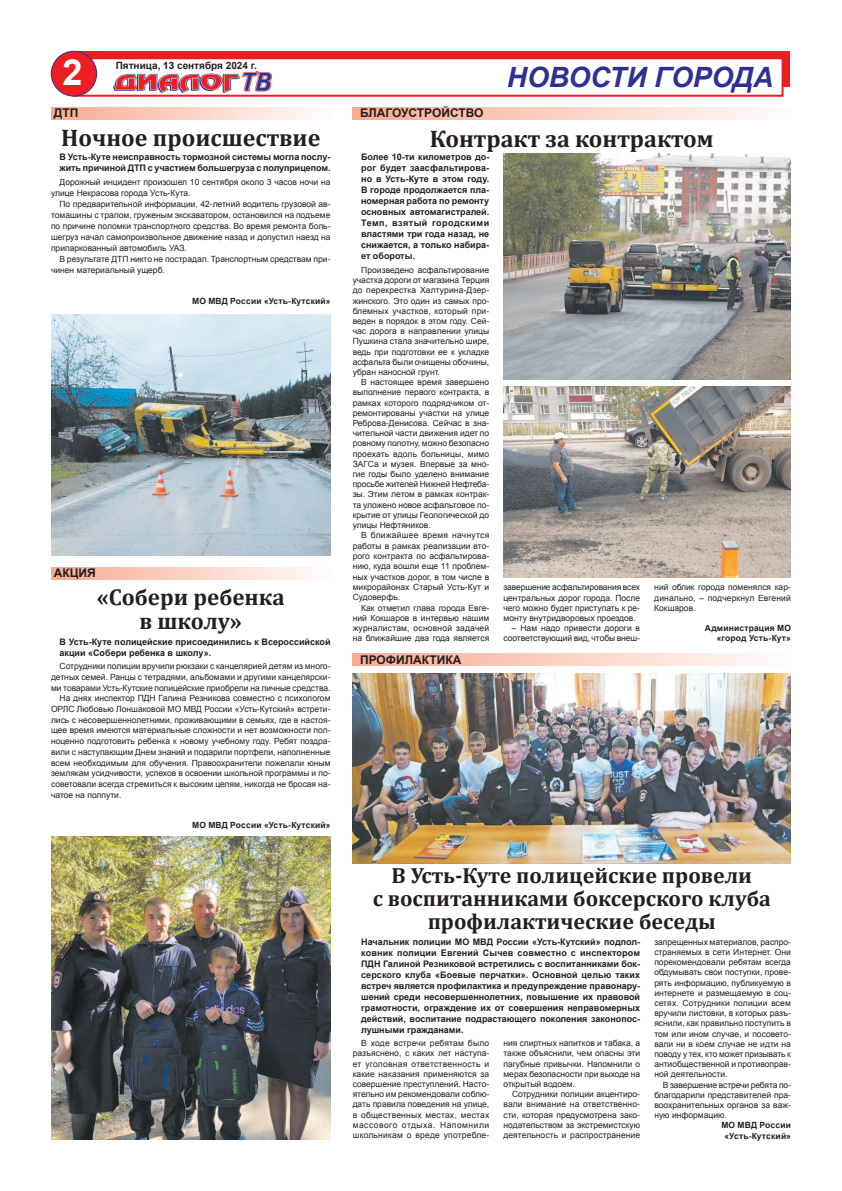
<style>
.page{position:relative;width:842px;height:1191px;background:#fff}
.page>*{position:absolute;margin:0;border:0;box-sizing:border-box;transform-origin:0 0}
.t1{font:700 36px "Arial";color:#fff}
.t2{font:italic 700 28px "Arial";color:#2e3092}
.t3{font:700 24px "Cambria";color:#231f20}
.t4{font:700 23px/24px "Cambria";color:#231f20;text-align:center}
.t5{font:700 22px/23px "Cambria";color:#231f20;text-align:center}
.t6{font:700 12px "Arial";color:#231f20}
.t7{font:700 10px "Arial";color:#231f20}
.t8{font:700 9px/11px "Arial";color:#231f20;text-align:justify}
.t9{font:8.5px/10.2px "Arial";color:#231f20;text-align:justify}
.t10{font:700 8.5px/10.2px "Arial";letter-spacing:.015em;color:#231f20;text-align:center}
</style>
<div class="page">
<div style="left:74px;top:51px;width:716px;height:36px;background:#ee1d23"></div>
<div style="left:73px;top:57px;width:710px;height:40px;background:#fff;border:2px solid #ee1d23"></div>
<img style="left:113px;top:73px;width:128px;height:20px">
<img style="left:243px;top:71px;width:28px;height:20px">
<div style="left:51px;top:51px;width:46px;height:45px;background:#ee1d23;border-radius:50%"></div>
<div style="left:51px;top:51px;width:46px;height:45px;border:1px solid #2e3092;border-radius:50%"></div>
<svg style="left:353px;top:107px;width:404px;height:13px;background:#fad0c2"></svg>
<svg style="left:51px;top:107px;width:258px;height:13px;background:#fad0c2"></svg>
<svg style="left:353px;top:653px;width:404px;height:13px;background:#fad0c2"></svg>
<img style="left:353px;top:673px;width:438px;height:190px">
<svg style="left:51px;top:567px;width:258px;height:13px;background:#fad0c2"></svg>
<img style="left:51px;top:836px;width:280px;height:304px">
<img style="left:503px;top:154px;width:288px;height:226px">
<img style="left:503px;top:386px;width:288px;height:191px">
<img style="left:51px;top:314px;width:280px;height:241px">
<h1 class="t1" style="left:62px;top:49px;width:22px">2</h1>
<h3 class="t6" style="left:54px;top:105px;width:24px">дтп</h3>
<h3 class="t6" style="left:360px;top:105px;width:125px">благоустройство</h3>
<p class="t7" style="left:116px;top:59px;width:143px">Пятница, 13 сентября 2024 г.</p>
<h2 class="t2" style="left:507px;top:59px;width:268px">НОВОСТИ ГОРОДА</h2>
<h3 class="t3" style="left:61px;top:120px;width:261px">Ночное происшествие</h3>
<p class="t8" style="left:60px;top:152px;width:272px">В Усть-Куте неисправность тормозной системы могла послу&shy;жить причиной ДТП с участием большегруза с полуприцепом.</p>
<p class="t9" style="left:51px;top:177px;width:281px;line-height:11px;text-indent:8px">Дорожный инцидент произошел 10 сентября около 3 часов ночи на улице Некрасова города Усть-Кута.</p>
<p class="t9" style="left:51px;top:199px;width:281px;line-height:11px;text-indent:8px">По предварительной информации, 42-летний водитель грузовой ав&shy;томашины с тралом, груженым экскаватором, остановился на подъеме по причине поломки транспортного средства. Во время ремонта боль&shy;шегруз начал самопроизвольное движение назад и допустил наезд на припаркованный автомобиль УАЗ.</p>
<p class="t9" style="left:51px;top:254px;width:281px;line-height:11px;text-indent:8px">В результате ДТП никто не пострадал. Транспортным средствам при&shy;чинен материальный ущерб.</p>
<p class="t10" style="left:192px;top:296px;width:140px">МО МВД России «Усть-Кутский»</p>
<h3 class="t6" style="left:54px;top:565px;width:43px">акция</h3>
<h3 class="t4" style="left:97px;top:584px;width:189px">«Собери ребенка в школу»</h3>
<p class="t8" style="left:60px;top:636px;width:272px">В Усть-Куте полицейские присоединились к Всероссийской акции «Собери ребенка в школу».</p>
<p class="t9" style="left:60px;top:661px;width:272px">Сотрудники полиции вручили рюкзаки с канцелярией детям из много-</p>
<p class="t9" style="left:51px;top:672px;width:281px">детных семей. Ранцы с тетрадями, альбомами и другими канцелярски-</p>
<p class="t9" style="left:51px;top:682px;width:281px">ми товарами Усть-Кутские полицейские приобрели на личные средства.</p>
<p class="t9" style="left:60px;top:693px;width:272px">На днях инспектор ПДН Галина Резникова совместно с психологом</p>
<p class="t9" style="left:51px;top:704px;width:281px">ОРЛС Любовью Лоншаковой МО МВД России «Усть-Кутский» встрети-</p>
<p class="t9" style="left:51px;top:714px;width:281px">лись с несовершеннолетними, проживающими в семьях, где в настоя-</p>
<p class="t9" style="left:51px;top:725px;width:281px">щее время имеются материальные сложности и нет возможности пол-</p>
<p class="t9" style="left:51px;top:736px;width:281px">ноценно подготовить ребенка к новому учебному году. Ребят поздра-</p>
<p class="t9" style="left:51px;top:747px;width:281px">вили с наступающим Днем знаний и подарили портфели, наполненные</p>
<p class="t9" style="left:51px;top:757px;width:281px">всем необходимым для обучения. Правоохранители пожелали юным</p>
<p class="t9" style="left:51px;top:768px;width:281px">землякам усидчивости, успехов в освоении школьной программы и по-</p>
<p class="t9" style="left:51px;top:779px;width:281px">советовали всегда стремиться к высоким целям, никогда не бросая на-</p>
<p class="t9" style="left:51px;top:789px;width:72px">чатое на полпути.</p>
<p class="t10" style="left:192px;top:820px;width:140px">МО МВД России «Усть-Кутский»</p>
<h3 class="t3" style="left:430px;top:122px;width:286px">Контракт за контрактом</h3>
<p class="t8" style="left:361px;top:152px;width:130px">Более 10-ти километров до&shy;рог будет заасфальтирова&shy;но в Усть-Куте в этом году.<br>В городе продолжается пла&shy;номерная работа по ремонту основных автомагистралей.<br>Темп, взятый городскими властями три года назад, не снижается, а только набира&shy;ет обороты.</p>
<p class="t9" style="left:353px;top:265px;width:138px;text-indent:8px">Произведено асфальтирование участка дороги от магазина Терция до перекрестка Халтурина-Дзер&shy;жинского. Это один из самых про&shy;блемных участков, который при&shy;веден в порядок в этом году. Сей&shy;час дорога в направлении улицы Пушкина стала значительно шире, ведь при подготовки ее к укладке асфальта были очищены обочины, убран наносной грунт.</p>
<p class="t9" style="left:353px;top:377px;width:138px;text-indent:8px">В настоящее время завершено выполнение первого контракта, в рамках которого подрядчиком от&shy;ремонтированы участки на улице Реброва-Денисова. Сейчас в зна&shy;чительной части движения идет по ровному полотну, можно безопасно проехать вдоль больницы, мимо ЗАГСа и музея. Впервые за мно&shy;гие годы было уделено внимание просьбе жителей Нижней Нефтеба&shy;зы. Этим летом в рамках контрак&shy;та уложено новое асфальтовое по&shy;крытие от улицы Геологической до улицы Нефтяников.</p>
<p class="t9" style="left:353px;top:530px;width:138px;text-indent:8px">В ближайшее время начнутся работы в рамках реализации вто&shy;рого контракта по асфальтирова&shy;нию, куда вошли еще 11 проблем&shy;ных участков дорог, в том числе в микрорайонах Старый Усть-Кут и Судоверфь.</p>
<p class="t9" style="left:353px;top:602px;width:138px;text-indent:8px">Как отметил глава города Евге&shy;ний Кокшаров в интервью нашим журналистам, основной задачей на ближайшие два года является</p>
<p class="t9" style="left:654px;top:582px;width:138px">ний облик города поменялся кар&shy;динально, – подчеркнул Евгений Кокшаров.</p>
<p class="t10" style="left:705px;top:623px;width:88px;text-align:right">Администрация МО «город Усть-Кут»</p>
<p class="t9" style="left:503px;top:582px;width:138px">завершение асфальтирования всех центральных дорог города. После чего можно будет приступать к ре&shy;монту внутридворовых проездов.</p>
<p class="t9" style="left:503px;top:623px;width:138px;text-align:right">– Нам надо привести дороги в соответствующий вид, чтобы внеш-</p>
<h3 class="t6" style="left:360px;top:651px;width:103px">профилактика</h3>
<h3 class="t5" style="left:373px;top:863px;width:400px">В Усть-Куте полицейские провели<br>с воспитанниками боксерского клуба профилактические беседы</h3>
<p class="t8" style="left:361px;top:936px;width:280px">Начальник полиции МО МВД России «Усть-Кутский» подпол&shy;ковник полиции Евгений Сычев совместно с инспектором ПДН Галиной Резниковой встретились с воспитанниками бок&shy;серского клуба «Боевые перчатки». Основной целью таких встреч является профилактика и предупреждение правонару&shy;шений среди несовершеннолетних, повышение их правовой грамотности, ограждение их от совершения неправомерных действий, воспитание подрастающего поколения законопос&shy;лушными гражданами.</p>
<p class="t9" style="left:353px;top:1038px;width:138px;text-indent:8px">В ходе встречи ребятам было разъяснено, с каких лет наступа&shy;ет уголовная ответственность и какие наказания применяются за совершение преступлений. Насто&shy;ятельно им рекомендовали соблю&shy;дать правила поведения на улице, в общественных местах, местах массового отдыха. Напомнили школьникам о вреде употребле-</p>
<p class="t9" style="left:503px;top:1038px;width:138px">ния спиртных напитков и табака, а также объяснили, чем опасны эти пагубные привычки. Напомнили о мерах безопасности при выходе на открытый водоем.</p>
<p class="t9" style="left:654px;top:936px;width:138px">запрещенных материалов, распро&shy;страняемых в сети Интернет. Они порекомендовали ребятам всегда обдумывать свои поступки, прове&shy;рять информацию, публикуемую в интернете и размещаемую в соц&shy;сетях. Сотрудники полиции всем вручили листовки, в которых разъ&shy;яснили, как правильно поступить в том или ином случае, и посовето&shy;вали ни в коем случае не идти на поводу у тех, кто может призывать к антиобщественной и противоправ&shy;ной деятельности.</p>
<p class="t9" style="left:654px;top:1079px;width:138px;text-indent:8px">В завершение встречи ребята по&shy;благодарили представителей пра&shy;воохранительных органов за важ&shy;ную информацию.</p>
<p class="t10" style="left:721px;top:1120px;width:71px">МО МВД России «Усть-Кутский»</p>
<p class="t9" style="left:503px;top:1089px;width:138px;text-indent:8px">Сотрудники полиции акцентиро&shy;вали внимание на ответственно&shy;сти, которая предусмотрена зако&shy;нодательством за экстремистскую деятельность и распространение</p>
</div>
